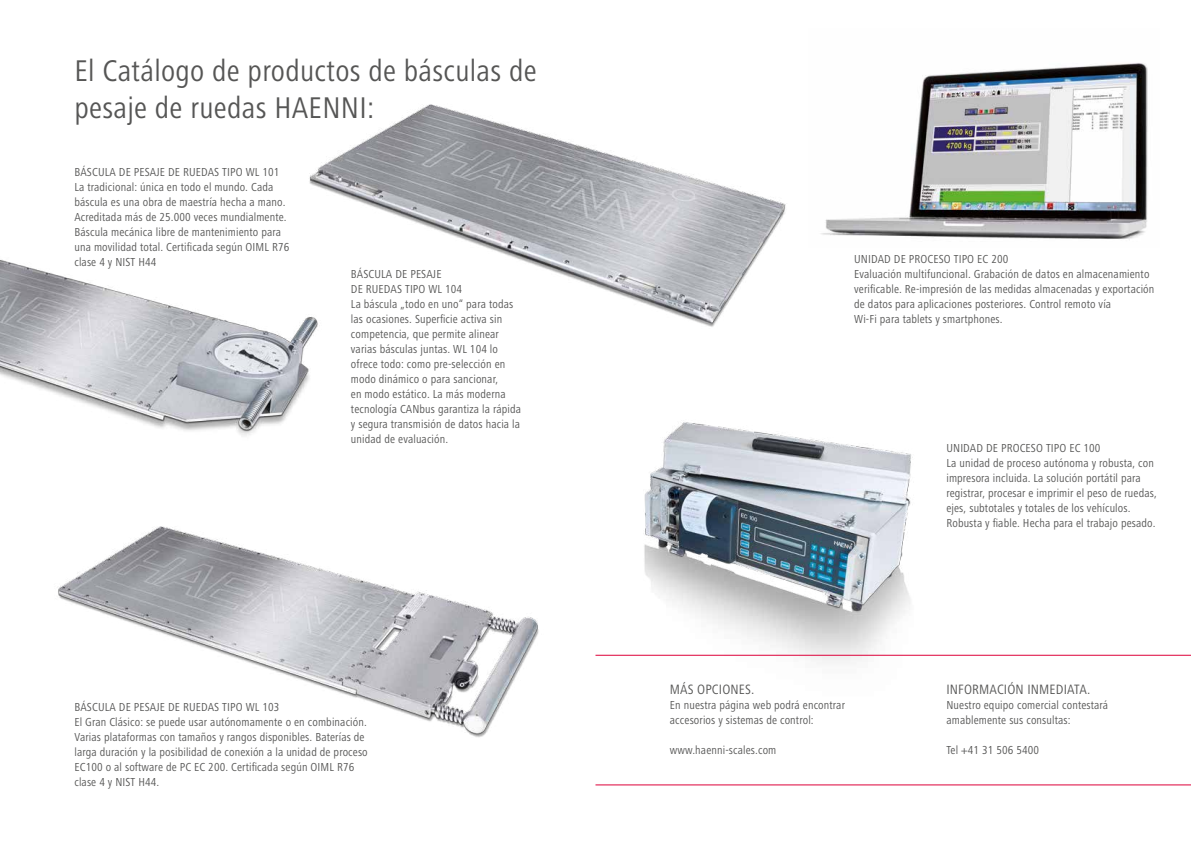
<style>
.page{position:relative;width:1191px;height:842px;background:#fff}
.page>*{position:absolute;margin:0;border:0;box-sizing:border-box;transform-origin:0 0}
.t1{font:condensed 31px/37px "Frutiger Next LT";letter-spacing:.01em;color:#565655}
.t2{font:condensed 14px "Frutiger Next LT";letter-spacing:.01em;color:#565655}
.t3{font:condensed 12px/15px "Frutiger Next LT";letter-spacing:.01em;color:#565655}
</style>
<div class="page">
<img style="left:0;top:260px;width:314px;height:176px">
<img style="left:299px;top:104px;width:487px;height:231px">
<img style="left:58px;top:526px;width:481px;height:212px">
<img style="left:821px;top:63px;width:327px;height:177px">
<img style="left:615px;top:422px;width:311px;height:241px">
<hr style="left:595px;top:655px;width:596px;height:1px;background:#dd0039">
<hr style="left:595px;top:784px;width:596px;height:1px;background:#dd0039">
<h1 class="t1" style="left:74px;top:52px;width:464px">El Catálogo de productos de básculas de pesaje de ruedas HAENNI:</h1>
<p class="t3" style="left:74px;top:164px;width:216px">BÁSCULA DE PESAJE DE RUEDAS TIPO WL 101<br>La tradicional: única en todo el mundo. Cada báscula es una obra de maestría hecha a mano.<br>Acreditada más de 25.000 veces mundialmente.<br>Báscula mecánica libre de mantenimiento para una movilidad total. Certificada según OIML R76 clase 4 y NIST H44</p>
<p class="t3" style="left:351px;top:267px;width:172px">BÁSCULA DE PESAJE<br>DE RUEDAS TIPO WL 104<br>La báscula „todo en uno“ para todas las ocasiones. Superficie activa sin competencia, que permite alinear varias básculas juntas. WL 104 lo ofrece todo: como pre-selección en modo dinámico o para sancionar,<br>en modo estático. La más moderna tecnología CANbus garantiza la rápida y segura transmisión de datos hacia la unidad de evaluación.</p>
<p class="t3" style="left:74px;top:699px;width:295px">BÁSCULA DE PESAJE DE RUEDAS TIPO WL 103<br>El Gran Clásico: se puede usar autónomamente o en combinación.<br>Varias plataformas con tamaños y rangos disponibles. Baterías de larga duración y la posibilidad de conexión a la unidad de proceso EC100 o al software de PC EC 200. Certificada según OIML R76 clase 4 y NIST H44.</p>
<p class="t3" style="left:854px;top:252px;width:302px">UNIDAD DE PROCESO TIPO EC 200<br>Evaluación multifuncional. Grabación de datos en almacenamiento verificable. Re-impresión de las medidas almacenadas y exportación de datos para aplicaciones posteriores. Control remoto vía<br>Wi-Fi para tablets y smartphones.</p>
<p class="t3" style="left:946px;top:441px;width:212px">UNIDAD DE PROCESO TIPO EC 100<br>La unidad de proceso autónoma y robusta, con impresora incluida. La solución portátil para registrar, procesar e imprimir el peso de ruedas, ejes, subtotales y totales de los vehículos.<br>Robusta y fiable. Hecha para el trabajo pesado.</p>
<p class="t2" style="left:670px;top:682px;width:86px">MÁS OPCIONES.</p>
<p class="t3" style="left:670px;top:698px;width:177px">En nuestra página web podrá encontrar accesorios y sistemas de control:</p>
<p class="t3" style="left:670px;top:743px;width:108px">www.haenni-scales.com</p>
<p class="t2" style="left:946px;top:682px;width:145px">INFORMACIÓN INMEDIATA.</p>
<p class="t3" style="left:946px;top:698px;width:163px">Nuestro equipo comercial contestará amablemente sus consultas:</p>
<p class="t3" style="left:946px;top:743px;width:94px">Tel +41 31 506 5400</p>
</div>
